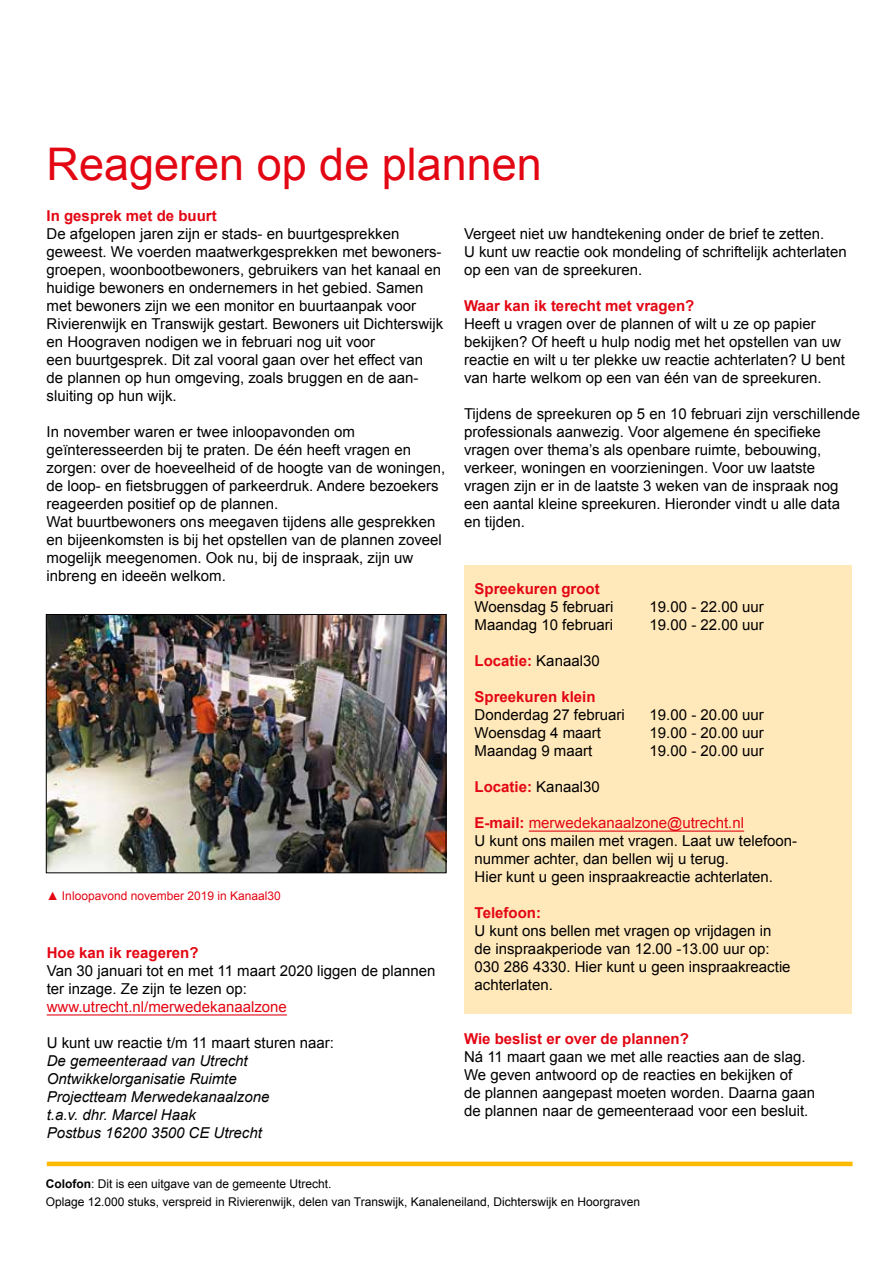
<style>
.page{position:relative;width:893px;height:1263px;background:#fff}
.page>*{position:absolute;margin:0;border:0;box-sizing:border-box;transform-origin:0 0}
.Subtitel{font:45px "Arial";color:#e30613}
.Bodytekst{font:15px/18px "Arial";color:#000}
.Alineakop_rood{font:700 15px "Arial";color:#e30613}
.Bodytekst-2{font:italic 15px "Arial";color:#000}
.Alineakop_rood-2{font:15px "Arial";color:#e30613}
.Bodytekst-3{font:15px "Arial";color:#e30613}
.Bodytekst-4{font:12px "Arial";color:#000}
.Bijschrift{font:12px "Arial";color:#e30613}
.s1{font-weight:400;color:#000}
.s2{font-weight:700}
</style>
<div class="page">
<div style="left:464px;top:566px;width:388px;height:448px;background:#ffe8ba"></div>
<img style="left:48px;top:616px;width:396px;height:255px">
<div style="left:46px;top:614px;width:400px;height:259px;border:1px solid #000"></div>
<hr style="left:529px;top:830px;width:215px;height:2px;background:#e30613">
<hr style="left:47px;top:1014px;width:240px;height:1px;background:#e30613">
<hr style="left:47px;top:1162px;width:806px;height:4px;background:#fbba00">
<p class="Subtitel" style="left:47px;top:135px;width:497px">Reageren op de plannen</p>
<p class="Alineakop_rood" style="left:47px;top:206px;width:172px">In gesprek met de buurt</p>
<p class="Bodytekst" style="left:47px;top:225px;width:398px">De afgelopen jaren zijn er stads- en buurtgesprekken geweest. We voerden maatwerkgesprekken met bewoners&shy;groepen, woonbootbewoners, gebruikers van het kanaal en huidige bewoners en ondernemers in het gebied. Samen met bewoners zijn we een monitor en buurtaanpak voor Rivierenwijk en Transwijk gestart. Bewoners uit Dichterswijk en Hoograven nodigen we in februari nog uit voor</p>
<p class="Bodytekst" style="left:47px;top:351px;width:378px">een buurtgesprek. Dit zal vooral gaan over het effect van</p>
<p class="Bodytekst" style="left:47px;top:369px;width:373px">de plannen op hun omgeving, zoals bruggen en de aan-</p>
<p class="Bodytekst" style="left:47px;top:387px;width:132px">sluiting op hun wijk.</p>
<p class="Bodytekst" style="left:47px;top:423px;width:310px">In november waren er twee inloopavonden om</p>
<p class="Bodytekst" style="left:47px;top:441px;width:400px">geïnteresseerden bij te praten. De één heeft vragen en zorgen: over de hoeveelheid of de hoogte van de woningen, de loop- en fietsbruggen of parkeerdruk. Andere bezoekers reageerden positief op de plannen.</p>
<p class="Bodytekst" style="left:47px;top:513px;width:397px">Wat buurtbewoners ons meegaven tijdens alle gesprekken en bijeenkomsten is bij het opstellen van de plannen zoveel mogelijk meegenomen. Ook nu, bij de inspraak, zijn uw inbreng en ideeën welkom.</p>
<p class="Bijschrift" style="left:47px;top:888px;width:236px">▲ Inloopavond november 2019 in Kanaal30</p>
<p class="Alineakop_rood" style="left:47px;top:943px;width:153px">Hoe kan ik reageren?</p>
<p class="Bodytekst" style="left:47px;top:962px;width:390px">Van 30 januari tot en met 11 maart 2020 liggen de plannen ter inzage. Ze zijn te lezen op:</p>
<p class="Bodytekst-3" style="left:47px;top:997px;width:242px">www.utrecht.nl/merwedekanaalzone</p>
<p class="Bodytekst" style="left:47px;top:1034px;width:289px">U kunt uw reactie t/m 11 maart sturen naar:</p>
<p class="Bodytekst-2" style="left:47px;top:1051px;width:202px">De gemeenteraad van Utrecht</p>
<p class="Bodytekst-2" style="left:47px;top:1069px;width:192px">Ontwikkelorganisatie Ruimte</p>
<p class="Bodytekst-2" style="left:47px;top:1087px;width:224px">Projectteam Merwedekanaalzone</p>
<p class="Bodytekst-2" style="left:47px;top:1105px;width:151px">t.a.v. dhr. Marcel Haak</p>
<p class="Bodytekst-2" style="left:47px;top:1123px;width:217px">Postbus 16200 3500 CE Utrecht</p>
<p class="Bodytekst" style="left:464px;top:225px;width:362px">Vergeet niet uw handtekening onder de brief te zetten.</p>
<p class="Bodytekst" style="left:464px;top:243px;width:384px">U kunt uw reactie ook mondeling of schriftelijk achterlaten op een van de spreekuren.</p>
<p class="Alineakop_rood" style="left:464px;top:296px;width:232px">Waar kan ik terecht met vragen?</p>
<p class="Bodytekst" style="left:464px;top:315px;width:353px">Heeft u vragen over de plannen of wilt u ze op papier</p>
<p class="Bodytekst" style="left:464px;top:333px;width:378px">bekijken? Of heeft u hulp nodig met het opstellen van uw</p>
<p class="Bodytekst" style="left:464px;top:351px;width:382px">reactie en wilt u ter plekke uw reactie achterlaten? U bent van harte welkom op een van één van de spreekuren.</p>
<p class="Bodytekst" style="left:464px;top:405px;width:398px">Tijdens de spreekuren op 5 en 10 februari zijn verschillende professionals aanwezig. Voor algemene én specifieke</p>
<p class="Bodytekst" style="left:464px;top:441px;width:359px">vragen over thema’s als openbare ruimte, bebouwing,</p>
<p class="Bodytekst" style="left:464px;top:459px;width:353px">verkeer, woningen en voorzieningen. Voor uw laatste</p>
<p class="Bodytekst" style="left:464px;top:477px;width:378px">vragen zijn er in de laatste 3 weken van de inspraak nog een aantal kleine spreekuren. Hieronder vindt u alle data</p>
<p class="Bodytekst" style="left:464px;top:513px;width:62px">en tijden.</p>
<p class="Alineakop_rood" style="left:475px;top:579px;width:127px">Spreekuren groot</p>
<p class="Bodytekst" style="left:475px;top:598px;width:140px">Woensdag 5 februari</p>
<p class="Bodytekst" style="left:650px;top:598px;width:116px">19.00 - 22.00 uur</p>
<p class="Bodytekst" style="left:475px;top:616px;width:140px">Maandag 10 februari</p>
<p class="Bodytekst" style="left:650px;top:616px;width:116px">19.00 - 22.00 uur</p>
<p class="Alineakop_rood" style="left:475px;top:651px;width:127px">Locatie: <span class="s1">Kanaal30</span></p>
<p class="Alineakop_rood" style="left:475px;top:687px;width:122px">Spreekuren klein</p>
<p class="Bodytekst" style="left:475px;top:706px;width:152px">Donderdag 27 februari</p>
<p class="Bodytekst" style="left:650px;top:706px;width:116px">19.00 - 20.00 uur</p>
<p class="Bodytekst" style="left:475px;top:724px;width:128px">Woensdag 4 maart</p>
<p class="Bodytekst" style="left:650px;top:724px;width:116px">19.00 - 20.00 uur</p>
<p class="Bodytekst" style="left:475px;top:742px;width:119px">Maandag 9 maart</p>
<p class="Bodytekst" style="left:650px;top:742px;width:116px">19.00 - 20.00 uur</p>
<p class="Alineakop_rood" style="left:475px;top:777px;width:127px">Locatie: <span class="s1">Kanaal30</span></p>
<p class="Alineakop_rood-2" style="left:475px;top:813px;width:271px"><span class="s2">E-mail:</span> merwedekanaalzone@utrecht.nl</p>
<p class="Bodytekst" style="left:475px;top:832px;width:324px">U kunt ons mailen met vragen. Laat uw telefoon-</p>
<p class="Bodytekst" style="left:475px;top:850px;width:256px">nummer achter, dan bellen wij u terug.</p>
<p class="Bodytekst" style="left:475px;top:868px;width:300px">Hier kunt u geen inspraakreactie achterlaten.</p>
<p class="Alineakop_rood" style="left:475px;top:903px;width:68px">Telefoon:</p>
<p class="Bodytekst" style="left:475px;top:922px;width:298px">U kunt ons bellen met vragen op vrijdagen in</p>
<p class="Bodytekst" style="left:475px;top:940px;width:297px">de inspraakperiode van 12.00 -13.00 uur op:</p>
<p class="Bodytekst" style="left:475px;top:958px;width:318px">030 286 4330. Hier kunt u geen inspraakreactie</p>
<p class="Bodytekst" style="left:475px;top:976px;width:80px">achterlaten.</p>
<p class="Alineakop_rood" style="left:464px;top:1029px;width:226px">Wie beslist er over de plannen?</p>
<p class="Bodytekst" style="left:464px;top:1048px;width:343px">Ná 11 maart gaan we met alle reacties aan de slag.</p>
<p class="Bodytekst" style="left:464px;top:1066px;width:330px">We geven antwoord op de reacties en bekijken of</p>
<p class="Bodytekst" style="left:464px;top:1084px;width:353px">de plannen aangepast moeten worden. Daarna gaan</p>
<p class="Bodytekst" style="left:464px;top:1102px;width:346px">de plannen naar de gemeenteraad voor een besluit.</p>
<p class="Bodytekst-4" style="left:46px;top:1176px;width:287px"><span class="s2">Colofon</span>: Dit is een uitgave van de gemeente Utrecht.</p>
<p class="Bodytekst-4" style="left:46px;top:1194px;width:596px">Oplage 12.000 stuks, verspreid in Rivierenwijk, delen van Transwijk, Kanaleneiland, Dichterswijk en Hoorgraven</p>
</div>
